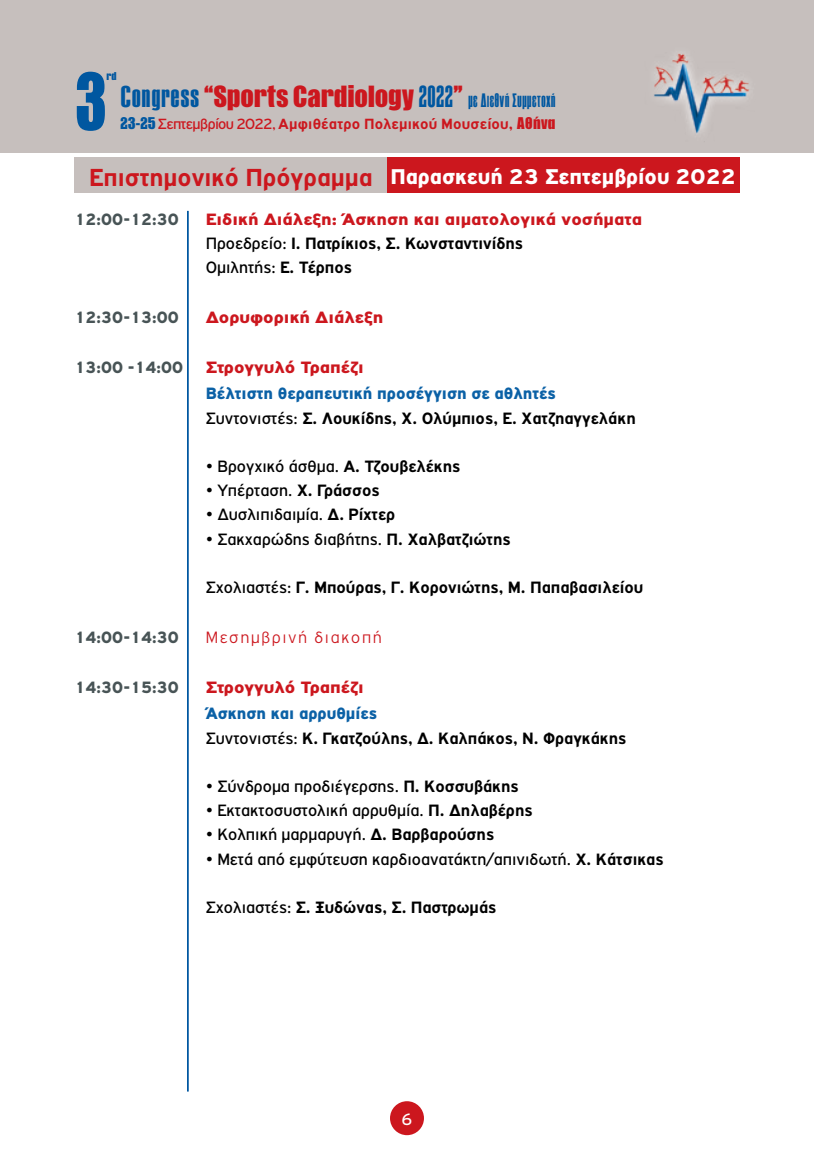
<style>
.page{position:relative;width:814px;height:1166px;background:#fff}
.page>*{position:absolute;margin:0;border:0;box-sizing:border-box;transform-origin:0 0}
.t1{font:900 76.48px "PF Fusion Sans";color:#0057a0;scale:.85 1}
.t2{font:900 28.35px "PF Fusion Sans";letter-spacing:-.01em;color:#cc171e}
.t3{font:900 22.75px "PF Highway Gothic";color:#fff}
.t4{font:300 18.2px "PF Fusion Sans";letter-spacing:.01em;color:#0057a0}
.t5{font:17.5px "PF Highway Gothic";color:#000}
.t6{font:900 17.5px/24.2px "PF Highway Gothic";color:#cc171e;scale:1.1 1}
.t7{font:700 17.5px/24.2px "PF Highway Gothic";color:#000}
.t8{font:900 17.5px/24.2px "PF Highway Gothic";color:#0b61a6}
.t9{font:900 17.5px "PF Highway Gothic";color:#485456;scale:.95 1}
.t10{font:300 17.5px "PF Highway Gothic";letter-spacing:.1em;color:#cc171e}
.t11{font:17.5px "PF Highway Gothic";color:#fff}
.t12{font:700 15.75px "PF Highway Gothic";letter-spacing:.015em;color:#cc171e}
.t13{font:900 10.5px "PF Fusion Sans";color:#0057a0}
.s1{font-weight:300;font-size:28.18px;color:#0057a0}
.s2{font-weight:300;color:#0057a0}
.s3{font-family:"PF Fusion Sans";font-weight:900;color:#0057a0}
.s4{font-weight:400}
.s5{font-family:"PF Fusion Sans";font-weight:900}
.s6{font-weight:700;font-size:26.25px;color:#cc171e}
.s7{font-weight:400;color:#000}
.s8{font-weight:700;color:#000}
.s9{font-weight:700}
.s10{font-weight:900;color:#0b61a6}
</style>
<div class="page">
<div style="left:0;top:0;width:814px;height:152px;background:#c6bfbd"></div>
<div style="left:390px;top:1101px;width:34px;height:34px;background:#cc171e;border-radius:50%"></div>
<img style="left:553px;top:53px;width:245px;height:100px">
<hr style="left:187px;top:211px;width:2px;height:880px;background:#0057a0">
<div style="left:74px;top:158px;width:313px;height:35px;background:#c6bfbd"></div>
<div style="left:387px;top:158px;width:352px;height:35px;background:#cc171e"></div>
<h1 class="t1" style="left:74px;top:54px;width:40px">3</h1>
<p class="t13" style="left:106px;top:69px;width:11px">rd</p>
<h2 class="t2" style="left:120px;top:79px;width:344px"><span class="s1">CONGRESS</span>“Sports Cardiology <span class="s2">2022</span>”</h2>
<p class="t12" style="left:120px;top:115px;width:437px"><span class="s3">23-25</span> <span class="s4">Σεπτεμβρίου 2022,</span> Αμφιθέατρο Πολεμικού Μουσείου, <span class="s5">Αθήνα</span></p>
<p class="t4" style="left:468px;top:90px;width:89px">ΜΕ ΔΙΕΘΝΉ ΣΥΜΜΕΤΟΧΉ</p>
<h3 class="t3" style="left:89px;top:164px;width:648px"><span class="s6">Επιστημονικό Πρόγραμμα</span> Παρασκευή 23 Σεπτεμβρίου 2022</h3>
<p class="t9" style="left:74px;top:209px;width:111px">12:00-12:30</p>
<p class="t6" style="left:206px;top:207px;width:398px">Ειδική Διάλεξη: Άσκηση και αιματολογικά νοσήματα<br><span class="s7">Προεδρείο:</span> <span class="s8">Ι. Πατρίκιος, Σ. Κωνσταντινίδης<br></span><span class="s7">Ομιλητής:</span> <span class="s8">Ε. Τέρπος</span></p>
<p class="t9" style="left:74px;top:308px;width:111px">12:30-13:00</p>
<p class="t6" style="left:206px;top:305px;width:163px">Δορυφορική Διάλεξη</p>
<p class="t9" style="left:74px;top:358px;width:116px">13:00 -14:00</p>
<p class="t6" style="left:206px;top:355px;width:145px">Στρογγυλό Τραπέζι</p>
<p class="t8" style="left:206px;top:381px;width:431px">Βέλτιστη θεραπευτική προσέγγιση σε αθλητές<br><span class="s7">Συντονιστές:</span> <span class="s8">Σ. Λουκίδης, Χ. Ολύμπιος, Ε. Χατζηαγγελάκη</span></p>
<p class="t5" style="left:206px;top:457px;width:256px">• Βρογχικό άσθμα. <span class="s9">Α. Τζουβελέκης</span></p>
<p class="t5" style="left:206px;top:481px;width:176px">• Υπέρταση. <span class="s9">Χ. Γράσσος</span></p>
<p class="t5" style="left:206px;top:505px;width:191px">• Δυσλιπιδαιμία. <span class="s9">Δ. Ρίχτερ</span></p>
<p class="t5" style="left:206px;top:529px;width:306px">• Σακχαρώδης διαβήτης. <span class="s9">Π. Χαλβατζιώτης</span></p>
<p class="t7" style="left:206px;top:575px;width:439px"><span class="s4">Σχολιαστές:</span> Γ. Μπούρας, Γ. Κορονιώτης, Μ. Παπαβασιλείου</p>
<p class="t9" style="left:74px;top:628px;width:111px">14:00-14:30</p>
<p class="t10" style="left:206px;top:628px;width:177px">Μεσημβρινή διακοπή</p>
<p class="t9" style="left:74px;top:678px;width:111px">14:30-15:30</p>
<p class="t6" style="left:206px;top:675px;width:145px">Στρογγυλό Τραπέζι</p>
<p class="t7" style="left:206px;top:701px;width:422px"><span class="s10">Άσκηση και αρρυθμίες<br></span><span class="s4">Συντονιστές:</span> Κ. Γκατζούλης, Δ. Καλπάκος, Ν. Φραγκάκης</p>
<p class="t5" style="left:206px;top:777px;width:314px">• Σύνδρομα προδιέγερσης. <span class="s9">Π. Κοσσυβάκης</span></p>
<p class="t5" style="left:206px;top:801px;width:328px">• Εκτακτοσυστολική αρρυθμία. <span class="s9">Π. Δηλαβέρης</span></p>
<p class="t5" style="left:206px;top:825px;width:290px">• Κολπική μαρμαρυγή. <span class="s9">Δ. Βαρβαρούσης</span></p>
<p class="t5" style="left:206px;top:849px;width:459px">• Μετά από εμφύτευση καρδιοανατάκτη/απινιδωτή. <span class="s9">Χ. Κάτσικας</span></p>
<p class="t7" style="left:206px;top:895px;width:292px"><span class="s4">Σχολιαστές:</span> Σ. Ξυδώνας, Σ. Παστρωμάς</p>
<p class="t11" style="left:401px;top:1110px;width:13px">6</p>
</div>
